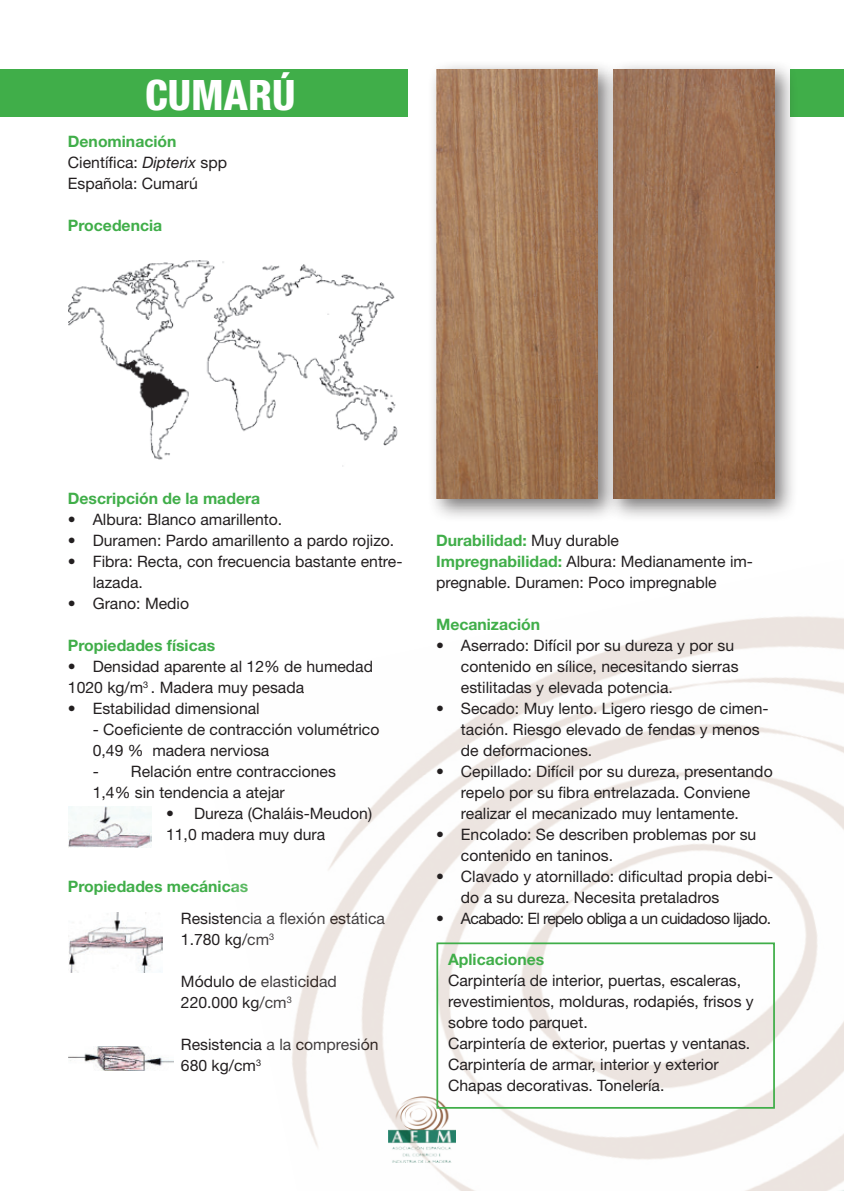
<style>
.page{position:relative;width:844px;height:1191px;background:#fff}
.page>*{position:absolute;margin:0;border:0;box-sizing:border-box;transform-origin:0 0}
.t1{font:800 condensed 42px "Helvetica Neue";color:#fff}
.t2{font:15.75px/21px "Helvetica Neue LT Std";color:#231f20}
.t3{font:700 15.75px "Helvetica Neue LT Std";color:#40ae49}
.t4{font:15.75px "Helvetica Neue LT Std";letter-spacing:-.04em;color:#231f20}
.s1{font-weight:700;color:#40ae49}
.s2{font-style:italic}
</style>
<div class="page">
<img style="left:292px;top:616px;width:551px;height:575px">
<div style="left:790px;top:69px;width:53px;height:48px;background:#40ae49"></div>
<div style="left:436px;top:942px;width:338px;height:166px;border:2px solid #40ae49"></div>
<img style="left:68px;top:1046px;width:106px;height:24px">
<img style="left:68px;top:913px;width:95px;height:59px">
<img style="left:68px;top:806px;width:83px;height:41px">
<img style="left:68px;top:260px;width:330px;height:206px">
<div style="left:0;top:69px;width:407px;height:48px;background:#40ae49"></div>
<div style="left:604px;top:60px;width:194px;height:462px;background:#231f20;opacity:.6"></div>
<img style="left:621px;top:69px;width:153px;height:430px">
<div style="left:427px;top:60px;width:194px;height:462px;background:#231f20;opacity:.6"></div>
<img style="left:437px;top:69px;width:160px;height:430px">
<h1 class="t1" style="left:145px;top:69px;width:26px">CUM</h1>
<h1 class="t1" style="left:224px;top:69px;width:73px">ARÚ</h1>
<p class="t2" style="left:68px;top:131px;width:160px"><span class="s1">Denominación<br></span>Científica: <span class="s2">Dipterix</span> spp<br>Española: Cumarú</p>
<p class="t3" style="left:68px;top:216px;width:96px">Procedencia</p>
<p class="t3" style="left:68px;top:489px;width:194px">Descripción de la madera</p>
<p class="t2" style="left:68px;top:509px;width:216px">• Albura: Blanco amarillento.</p>
<p class="t2" style="left:68px;top:530px;width:328px">• Duramen: Pardo amarillento a pardo rojizo.</p>
<p class="t2" style="left:93px;top:551px;width:311px;text-indent:-25px">• Fibra: Recta, con frecuencia bastante entre&shy;lazada.</p>
<p class="t2" style="left:68px;top:593px;width:123px">• Grano: Medio</p>
<p class="t3" style="left:68px;top:636px;width:149px">Propiedades físicas</p>
<p class="t2" style="left:68px;top:656px;width:306px">• Densidad aparente al 12% de humedad<br>1020 kg/m<sup>3</sup> . Madera muy pesada</p>
<p class="t2" style="left:68px;top:698px;width:193px">• Estabilidad dimensional</p>
<p class="t2" style="left:93px;top:719px;width:288px">- Coeficiente de contracción volumétrico<br>0,49 % madera nerviosa</p>
<p class="t2" style="left:93px;top:761px;width:244px">- Relación entre contracciones<br>1,4% sin tendencia a atejar</p>
<p class="t2" style="left:166px;top:803px;width:207px">• Dureza (Chaláis-Meudon)<br>11,0 madera muy dura</p>
<p class="t3" style="left:68px;top:876px;width:182px">Propiedades mecánicas</p>
<p class="t2" style="left:181px;top:908px;width:205px">Resistencia a flexión estática<br>1.780 kg/cm<sup>3</sup></p>
<p class="t2" style="left:181px;top:971px;width:157px">Módulo de elasticidad<br>220.000 kg/cm<sup>3</sup></p>
<p class="t2" style="left:181px;top:1034px;width:199px">Resistencia a la compresión<br>680 kg/cm<sup>3</sup></p>
<p class="t2" style="left:436px;top:530px;width:318px"><span class="s1">Durabilidad:</span> Muy durable<br><span class="s1">Impregnabilidad:</span> Albura: Medianamente im&shy;pregnable. Duramen: Poco impregnable</p>
<p class="t3" style="left:436px;top:615px;width:106px">Mecanización</p>
<p class="t2" style="left:461px;top:635px;width:279px;text-indent:-25px">• Aserrado: Difícil por su dureza y por su contenido en sílice, necesitando sierras estilitadas y elevada potencia.</p>
<p class="t2" style="left:461px;top:698px;width:309px;text-indent:-25px">• Secado: Muy lento. Ligero riesgo de cimen&shy;tación. Riesgo elevado de fendas y menos de deformaciones.</p>
<p class="t2" style="left:436px;top:761px;width:338px;text-align:center">• Cepillado: Difícil por su dureza, presentando repelo por su fibra entrelazada. Conviene realizar el mecanizado muy lentamente.</p>
<p class="t2" style="left:461px;top:824px;width:297px;text-indent:-25px">• Encolado: Se describen problemas por su contenido en taninos.</p>
<p class="t2" style="left:461px;top:866px;width:314px;text-indent:-25px">• Clavado y atornillado: dificultad propia debi&shy;do a su dureza. Necesita pretaladros</p>
<p class="t4" style="left:436px;top:909px;width:336px">• Acabado: El repelo obliga a un cuidadoso lijado.</p>
<p class="t3" style="left:448px;top:950px;width:98px">Aplicaciones</p>
<p class="t2" style="left:448px;top:970px;width:307px">Carpintería de interior, puertas, escaleras, revestimientos, molduras, rodapiés, frisos y sobre todo parquet.<br>Carpintería de exterior, puertas y ventanas.<br>Carpintería de armar, interior y exterior Chapas decorativas. Tonelería.</p>
</div>
